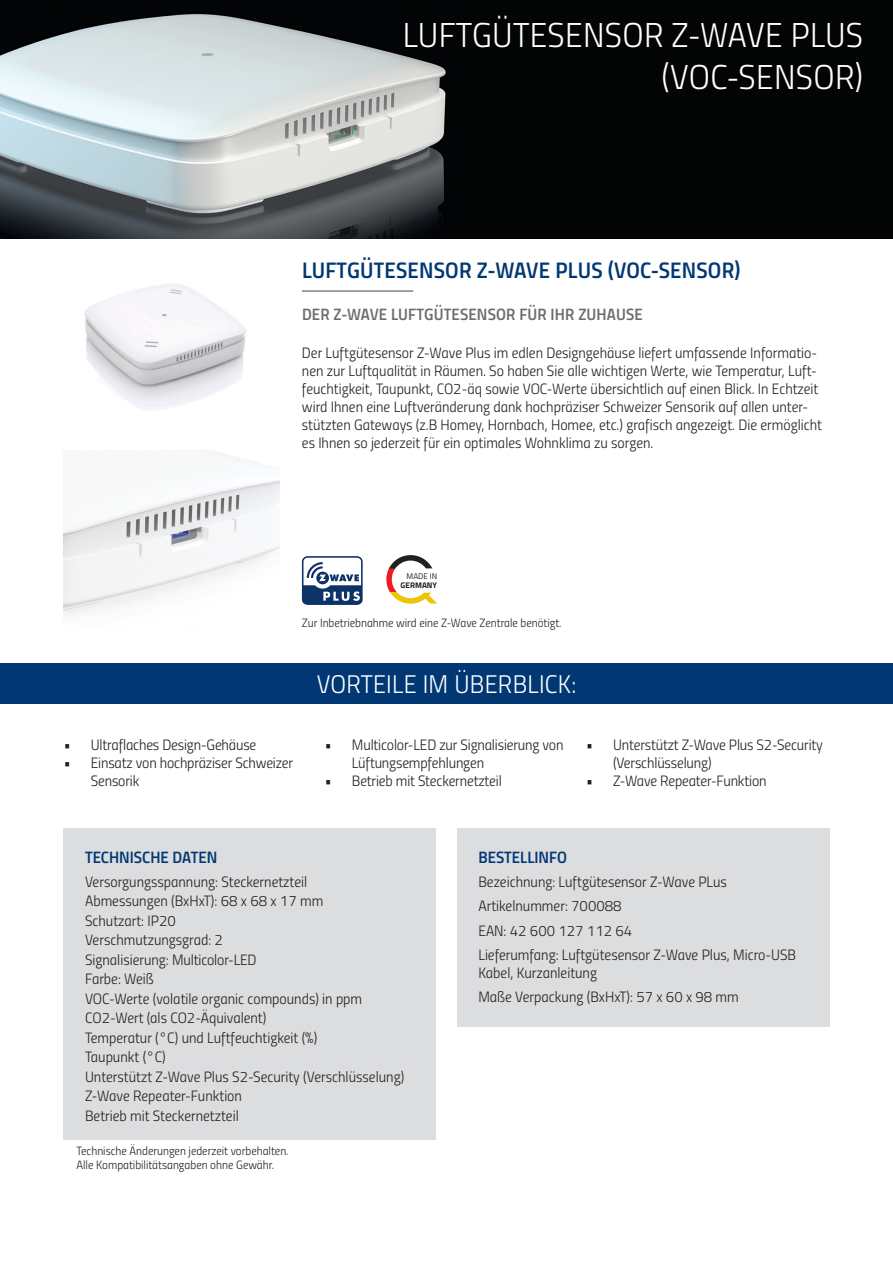
<style>
.page{position:relative;width:893px;height:1263px;background:#fff}
.page>*{position:absolute;margin:0;border:0;box-sizing:border-box;transform-origin:0 0}
.t1{font:34.5px/41.4px "Titillium Light Upright";letter-spacing:.01em;color:#fff;text-align:right}
.t2{font:25.5px "Titillium Light Upright";letter-spacing:.01em;color:#fff}
.t3{font:22.5px "Titillium Semibold Upright";letter-spacing:.01em;color:#013874}
.t4{font:16.5px "Titillium Semibold Upright";letter-spacing:.01em;color:#6c6d70}
.t5{font:16.5px "Titillium Semibold Upright";color:#013874}
.t6{font:15px/18px "Titillium Light Upright";color:#231f20}
.t7{font:12px "Titillium Light Upright";color:#231f20}
.t8{font:700 8.1px/8.9px "Titillium";color:#231f20;text-align:right}
.s1{font-weight:400}
</style>
<div class="page">
<img style="left:0;top:0;width:893px;height:238px">
<div style="left:64px;top:828px;width:372px;height:312px;background:#dcdddf"></div>
<div style="left:457px;top:828px;width:372px;height:199px;background:#dcdddf"></div>
<img style="left:84px;top:284px;width:162px;height:126px">
<hr style="left:302px;top:290px;width:111px;height:2px;background:#808285">
<div style="left:0;top:663px;width:893px;height:41px;background:#013874"></div>
<svg style="left:302px;top:556px;width:61px;height:49px"></svg>
<svg style="left:386px;top:555px;width:51px;height:49px"></svg>
<img style="left:64px;top:451px;width:215px;height:165px">
<p class="t1" style="left:403px;top:13px;width:462px">LUFTGÜTESENSOR Z-WAVE PLUS (VOC-SENSOR)</p>
<p class="t3" style="left:302px;top:253px;width:440px">LUFTGÜTESENSOR Z-WAVE PLUS (VOC-SENSOR)</p>
<p class="t4" style="left:302px;top:301px;width:342px">DER Z-WAVE LUFTGÜTESENSOR FÜR IHR ZUHAUSE</p>
<p class="t6" style="left:302px;top:343px;width:522px">Der Luftgütesensor Z-Wave Plus im edlen Designgehäuse liefert umfassende Informatio&shy;nen zur Luftqualität in Räumen. So haben Sie alle wichtigen Werte, wie Temperatur, Luft&shy;feuchtigkeit, Taupunkt, CO2-äq sowie VOC-Werte übersichtlich auf einen Blick. In Echtzeit wird Ihnen eine Luftveränderung dank hochpräziser Schweizer Sensorik auf allen unter&shy;stützten Gateways (z.B Homey, Hornbach, Homee, etc.) grafisch angezeigt. Die ermöglicht es Ihnen so jederzeit für ein optimales Wohnklima zu sorgen.</p>
<p class="t8" style="left:401px;top:572px;width:38px"><span class="s1">MADE IN<br></span>GERMANY</p>
<p class="t7" style="left:302px;top:614px;width:261px">Zur Inbetriebnahme wird eine Z-Wave Zentrale benötigt.</p>
<p class="t6" style="left:64px;top:735px;width:194px">• Ultraflaches Design-Gehäuse</p>
<p class="t6" style="left:91px;top:753px;width:204px;text-indent:-27px">• Einsatz von hochpräziser Schweizer<br>Sensorik</p>
<p class="t2" style="left:317px;top:666px;width:261px">VORTEILE IM ÜBERBLICK:</p>
<p class="t6" style="left:352px;top:735px;width:213px;text-indent:-27px">• Multicolor-LED zur Signalisierung von<br>Lüftungsempfehlungen</p>
<p class="t6" style="left:325px;top:771px;width:178px">• Betrieb mit Steckernetzteil</p>
<p class="t6" style="left:613px;top:735px;width:211px;text-indent:-27px">• Unterstützt Z-Wave Plus S2-Security (Verschlüsselung)</p>
<p class="t6" style="left:586px;top:771px;width:182px">• Z-Wave Repeater-Funktion</p>
<p class="t5" style="left:85px;top:844px;width:134px">TECHNISCHE DATEN</p>
<p class="t5" style="left:478px;top:844px;width:90px">BESTELLINFO</p>
<p class="t6" style="left:85px;top:872px;width:224px">Versorgungsspannung: Steckernetzteil</p>
<p class="t6" style="left:85px;top:891px;width:240px">Abmessungen (BxHxT): 68 x 68 x 17 mm</p>
<p class="t6" style="left:85px;top:911px;width:92px">Schutzart: IP20</p>
<p class="t6" style="left:85px;top:930px;width:139px">Verschmutzungsgrad: 2</p>
<p class="t6" style="left:85px;top:950px;width:173px">Signalisierung: Multicolor-LED</p>
<p class="t6" style="left:85px;top:969px;width:70px">Farbe: Weiß</p>
<p class="t6" style="left:85px;top:989px;width:279px">VOC-Werte (volatile organic compounds) in ppm</p>
<p class="t6" style="left:85px;top:1008px;width:183px">CO2-Wert (als CO2-Äquivalent)</p>
<p class="t6" style="left:85px;top:1028px;width:234px">Temperatur (°C) und Luftfeuchtigkeit (%)</p>
<p class="t6" style="left:85px;top:1047px;width:82px">Taupunkt (°C)</p>
<p class="t6" style="left:85px;top:1066px;width:321px;line-height:19.5px">Unterstützt Z-Wave Plus S2-Security (Verschlüsselung)<br>Z-Wave Repeater-Funktion</p>
<p class="t6" style="left:85px;top:1106px;width:155px">Betrieb mit Steckernetzteil</p>
<p class="t7" style="left:77px;top:1142px;width:214px">Technische Änderungen jederzeit vorbehalten.</p>
<p class="t7" style="left:77px;top:1156px;width:199px">Alle Kompatibilitätsangaben ohne Gewähr.</p>
<p class="t6" style="left:478px;top:872px;width:250px">Bezeichnung: Luftgütesensor Z-Wave PLus</p>
<p class="t6" style="left:478px;top:896px;width:145px">Artikelnummer: 700088</p>
<p class="t6" style="left:478px;top:920px;width:155px">EAN: 42 600 127 112 64</p>
<p class="t6" style="left:478px;top:945px;width:319px">Lieferumfang: Luftgütesensor Z-Wave Plus, Micro-USB<br>Kabel, Kurzanleitung</p>
<p class="t6" style="left:478px;top:987px;width:262px">Maße Verpackung (BxHxT): 57 x 60 x 98 mm</p>
</div>
